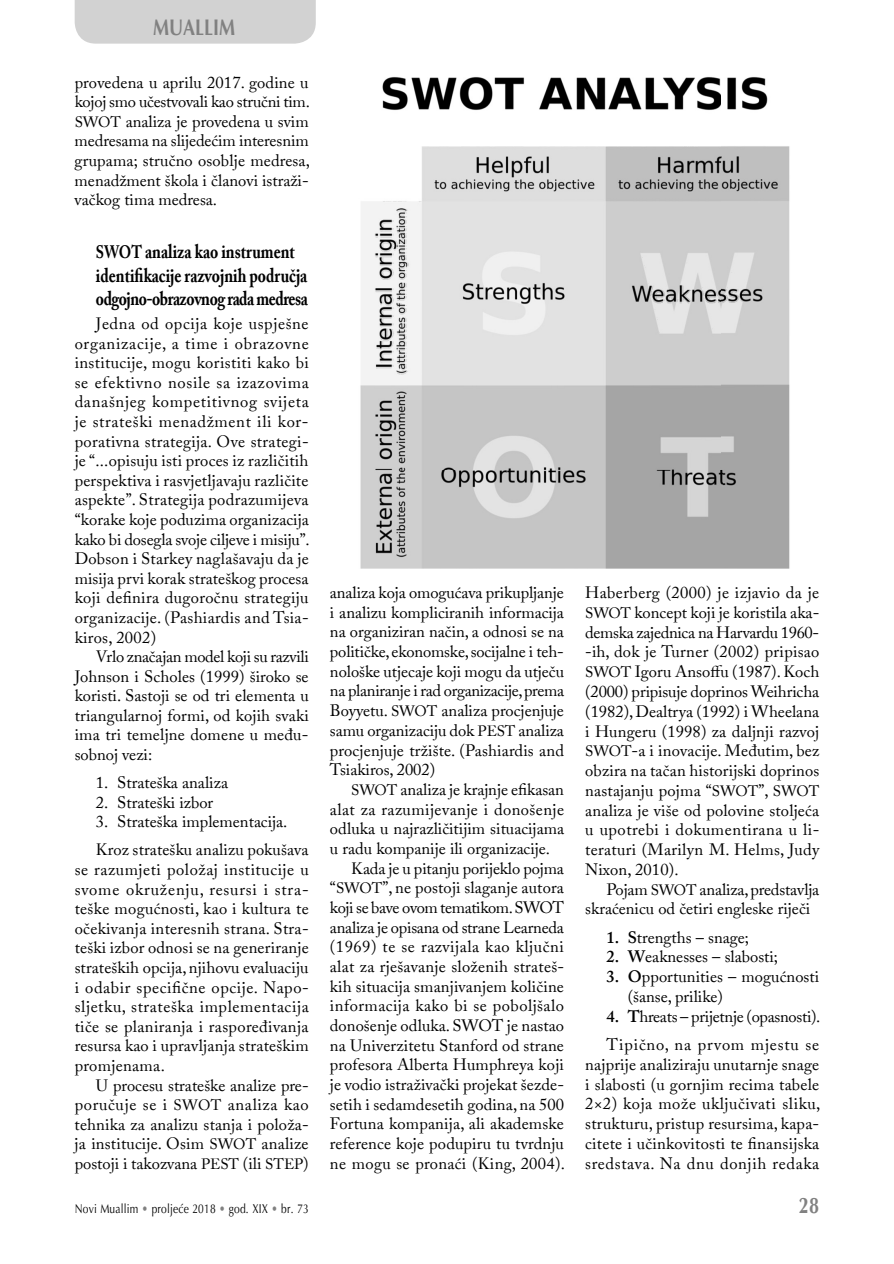
<style>
.page{position:relative;width:894px;height:1264px;background:#fff}
.page>*{position:absolute;margin:0;border:0;box-sizing:border-box;transform-origin:0 0}
.t1{font:700 22.5px "Optima";color:#818181;scale:.8 1}
.t2{font:700 19.5px/23.4px "Adobe Caslon Pro";color:#000;scale:.8 1}
.t3{font:16.5px/19.6px "Adobe Caslon Pro";letter-spacing:.01em;color:#000;text-align:justify}
.t4{font:16.5px "Adobe Caslon Pro";letter-spacing:.03em;color:#000}
.t5{font:16.5px/28.2px "Adobe Caslon Pro";letter-spacing:-.02em;color:#000}
.t6{font:16.5px "Adobe Caslon Pro";letter-spacing:-.015em;color:#000}
.t7{font:16.5px "Adobe Caslon Pro";letter-spacing:-.01em;color:#000}
.t8{font:16.5px "Adobe Caslon Pro";letter-spacing:-.025em;color:#000}
.t9{font:12.75px "Optima";letter-spacing:.02em;color:#000;scale:.8 1}
.s1{font-size:15px}
.s2{font-size:18px}
.s3{color:#818181}
.s4{font-weight:600}
</style>
<div class="page">
<div style="left:75px;top:0;width:241px;height:44px;background:#d2d2d2"></div>
<img style="left:360px;top:77px;width:430px;height:492px">
<h1 class="t1" style="left:153px;top:13px;width:104px">MuallIM</h1>
<p class="t3" style="left:75px;top:72px;width:237px">provedena u aprilu 2017. godine u kojoj smo učestvovali kao stručni tim.<br><span class="s1">SWOT</span> analiza je provedena u svim medresama na slijedećim interesnim grupama; stručno osoblje medresa, menadžment škola i članovi istraži&shy;vačkog tima medresa.</p>
<p class="t2" style="left:96px;top:240px;width:266px"><span class="s2">SWOT</span> analiza kao instrument identifikacije razvojnih područja odgojno-obrazovnog rada medresa</p>
<p class="t3" style="left:75px;top:313px;width:236px;text-indent:21px">Jedna od opcija koje uspješne organizacije, a time i obrazovne institucije, mogu koristiti kako bi se efektivno nosile sa izazovima današnjeg kompetitivnog svijeta je strateški menadžment ili kor&shy;porativna strategija. Ove strategi&shy;je “...opisuju isti proces iz različitih perspektiva i rasvjetljavaju različite aspekte”. Strategija podrazumijeva “korake koje poduzima organizacija kako bi dosegla svoje ciljeve i misiju”.<br>Dobson i Starkey naglašavaju da je misija prvi korak strateškog procesa koji definira dugoročnu strategiju organizacije. (Pashiardis and Tsia&shy;kiros, 2002)</p>
<p class="t3" style="left:75px;top:646px;width:235px;text-indent:21px">Vrlo značajan model koji su razvili Johnson i Scholes (1999) široko se koristi. Sastoji se od tri elementa u triangularnoj formi, od kojih svaki ima tri temeljne domene u među&shy;sobnoj vezi:</p>
<p class="t3" style="left:96px;top:772px;width:134px">1. Strateška analiza</p>
<p class="t3" style="left:96px;top:792px;width:119px">2. Strateški izbor</p>
<p class="t3" style="left:96px;top:807px;width:214px;line-height:28px">3. Strateška implementacija.<br>Kroz stratešku analizu pokušava</p>
<p class="t3" style="left:75px;top:859px;width:236px">se razumjeti položaj institucije u svome okruženju, resursi i stra&shy;teške mogućnosti, kao i kultura te očekivanja interesnih strana. Stra&shy;teški izbor odnosi se na generiranje strateških opcija, njihovu evaluaciju i odabir specifične opcije. Napo&shy;sljetku, strateška implementacija tiče se planiranja i raspoređivanja resursa kao i upravljanja strateškim promjenama.</p>
<p class="t3" style="left:75px;top:1075px;width:235px;text-indent:21px">U procesu strateške analize pre&shy;poručuje se i <span class="s1">SWOT</span> analiza kao tehnika za analizu stanja i položa&shy;ja institucije. Osim <span class="s1">SWOT</span> analize postoji i takozvana <span class="s1">PEST</span> (ili <span class="s1">STEP</span>)</p>
<p class="t9" style="left:75px;top:1201px;width:294px">Novi Muallim <span class="s3">•</span> proljeće 2018 <span class="s3">•</span> god. XIX <span class="s3">•</span> br. 73</p>
<p class="t3" style="left:330px;top:582px;width:235px">analiza koja omogućava prikupljanje i analizu kompliciranih informacija na organiziran način, a odnosi se na političke, ekonomske, socijalne i teh&shy;nološke utjecaje koji mogu da utječu na planiranje i rad organizacije, prema Boyyetu. <span class="s1">SWOT</span> analiza procjenjuje samu organizaciju dok <span class="s1">PEST</span> analiza procjenjuje tržište. (Pashiardis and Tsiakiros, 2002)</p>
<p class="t3" style="left:351px;top:779px;width:214px"><span class="s1">SWOT</span> analiza je krajnje efikasan</p>
<p class="t3" style="left:330px;top:799px;width:235px">alat za razumijevanje i donošenje</p>
<p class="t3" style="left:330px;top:818px;width:236px">odluka u najrazličitijim situacijama</p>
<p class="t3" style="left:330px;top:838px;width:221px">u radu kompanije ili organizacije.</p>
<p class="t7" style="left:351px;top:858px;width:214px">Kada je u pitanju porijeklo pojma</p>
<p class="t3" style="left:330px;top:877px;width:235px">“<span class="s1">SWOT</span>”, ne postoji slaganje autora</p>
<p class="t8" style="left:330px;top:897px;width:235px">koji se bave ovom tematikom. SWOT</p>
<p class="t6" style="left:330px;top:917px;width:235px">analiza je opisana od strane Learneda</p>
<p class="t4" style="left:330px;top:937px;width:235px">(1969) te se razvijala kao ključni</p>
<p class="t3" style="left:330px;top:956px;width:236px">alat za rješavanje složenih strateš-</p>
<p class="t3" style="left:330px;top:976px;width:235px">kih situacija smanjivanjem količine</p>
<p class="t4" style="left:330px;top:996px;width:235px">informacija kako bi se poboljšalo</p>
<p class="t3" style="left:330px;top:1015px;width:235px">donošenje odluka. SWOT je nastao</p>
<p class="t3" style="left:330px;top:1035px;width:235px">na Univerzitetu Stanford od strane</p>
<p class="t3" style="left:330px;top:1054px;width:235px">profesora Alberta Humphreya koji</p>
<p class="t3" style="left:330px;top:1074px;width:235px">je vodio istraživački projekat šezde-</p>
<p class="t3" style="left:330px;top:1094px;width:236px">setih i sedamdesetih godina, na 500</p>
<p class="t3" style="left:330px;top:1113px;width:235px">Fortuna kompanija, ali akademske</p>
<p class="t3" style="left:330px;top:1133px;width:235px">reference koje podupiru tu tvrdnju</p>
<p class="t3" style="left:330px;top:1153px;width:236px">ne mogu se pronaći (King, 2004).</p>
<p class="t3" style="left:585px;top:582px;width:236px">Haberberg (2000) je izjavio da je <span class="s1">SWOT</span> koncept koji je koristila aka&shy;demska zajednica na Harvardu 1960- -ih, dok je Turner (2002) pripisao <span class="s1">SWOT</span> Igoru Ansoffu (1987). Koch (2000) pripisuje doprinos Weihricha (1982), Dealtrya (1992) i Wheelana i Hungeru (1998) za daljnji razvoj <span class="s1">SWOT</span>-a i inovacije. Međutim, bez obzira na tačan historijski doprinos nastajanju pojma “<span class="s1">SWOT</span>”, <span class="s1">SWOT </span>analiza je više od polovine stoljeća u upotrebi i dokumentirana u li&shy;teraturi (Marilyn M. Helms, Judy Nixon, 2010).</p>
<p class="t3" style="left:585px;top:879px;width:235px;text-indent:21px">Pojam <span class="s1">SWOT</span> analiza, predstavlja skraćenicu od četiri engleske riječi</p>
<p class="t3" style="left:606px;top:927px;width:144px"><span class="s4">1. S</span>trengths – snage;</p>
<p class="t3" style="left:606px;top:947px;width:173px"><span class="s4">2. W</span>eaknesses – slabosti;</p>
<p class="t3" style="left:627px;top:966px;width:193px;text-indent:-21px"><span class="s4">3. O</span>pportunities – mogućnosti (šanse, prilike)</p>
<p class="t5" style="left:606px;top:1002px;width:215px"><span class="s4">4. T</span>hreats – prijetnje (opasnosti).<br>Tipično, na prvom mjestu se</p>
<p class="t3" style="left:585px;top:1054px;width:237px">najprije analiziraju unutarnje snage i slabosti (u gornjim recima tabele 2×2) koja može uključivati sliku, strukturu, pristup resursima, kapa&shy;citete i učinkovitosti te finansijska sredstava. Na dnu donjih redaka</p>
<h1 class="t1" style="left:798px;top:1191px;width:27px">28</h1>
</div>
